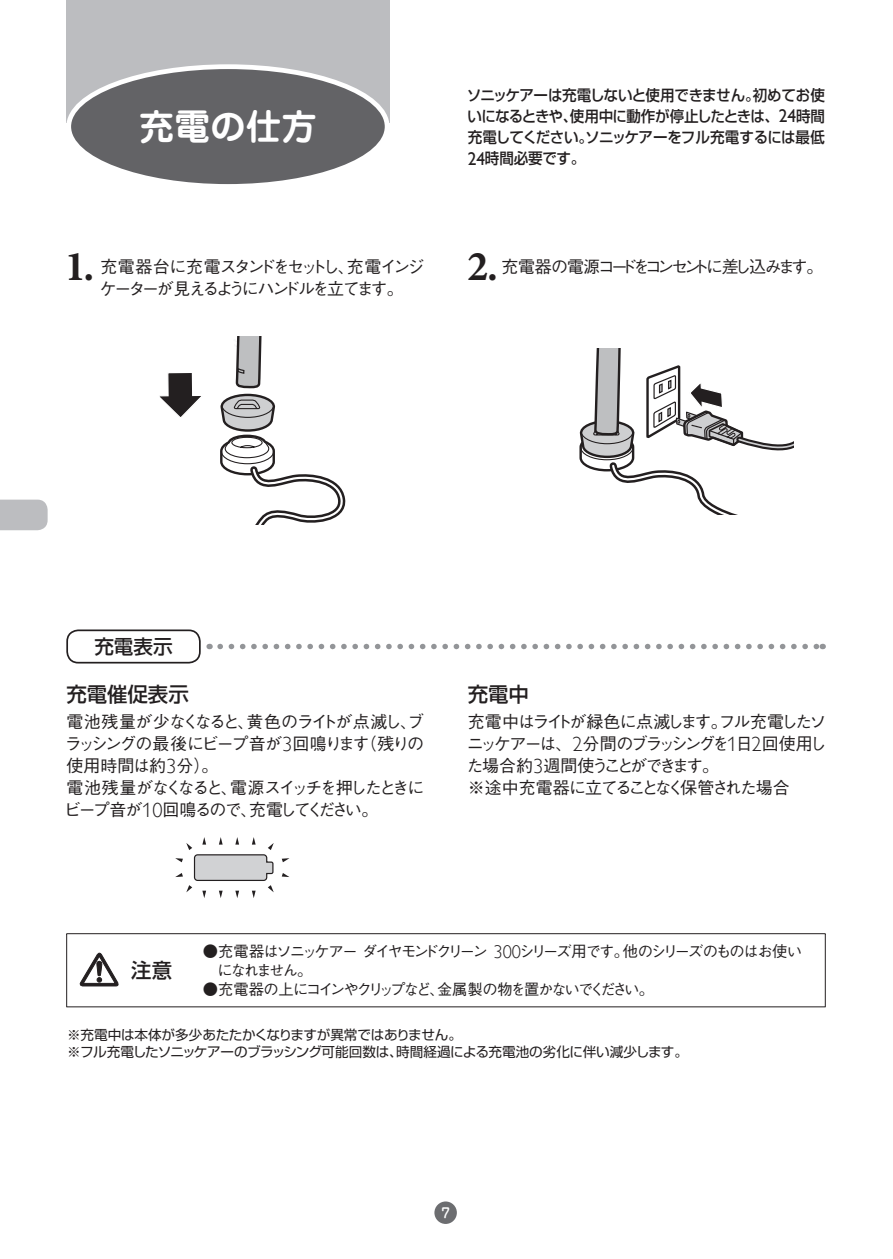
<style>
.page{position:relative;width:893px;height:1259px;background:#fff}
.page>*{position:absolute;margin:0;border:0;box-sizing:border-box;transform-origin:0 0}
.t1{font:700 42.6px "Minion Pro";color:#231f20}
.t2{font:35.7px "Jun 501 Pro Bold 90 pv RKSJ H";color:#fff}
.t3{font:20.4px "Shin Go Pro Medium 90 pv RKSJ H";color:#231f20}
.t4{font:19.5px "Shin Go Pro Medium 90 pv RKSJ H";color:#231f20}
.t5{font:17.1px/22.2px "Gothic BBB Pro Medium 90 pv RKSJ H";letter-spacing:-.115em;color:#231f20}
.t6{font:17.1px/22.2px "Gothic BBB Pro Medium 90 pv RKSJ H";letter-spacing:-.14em;color:#231f20}
.t7{font:17.1px/22.2px "Gothic BBB Pro Medium 90 pv RKSJ H";letter-spacing:-.16em;color:#231f20}
.t8{font:17.1px "Gothic BBB Pro Medium 90 pv RKSJ H";letter-spacing:-.2em;color:#231f20}
.t9{font:15.3px/21.3px "Shin Go Pro Medium 90 pv RKSJ H";letter-spacing:-.025em;color:#231f20;text-align:justify;scale:.95 1}
.t10{font:15.3px/18.6px "Gothic BBB Pro Medium 90 pv RKSJ H";letter-spacing:-.135em;color:#231f20}
.t11{font:13.5px/17.1px "Shin Go Pro Regular 90 pv RKSJ H";letter-spacing:-.025em;color:#231f20}
.t12{font:13.5px "Jun 34 Pro Medium 90 pv RKSJ H";color:#fff}
.s1{font-family:"Gill Sans Alt One WGL";font-size:18.3px}
.s2{font-family:"Gill Sans Alt One WGL Light";font-size:20.4px}
.s3{font-family:"Gill Sans Alt One WGL Light";font-size:18.3px}
</style>
<div class="page">
<div style="left:434px;top:1201px;width:23px;height:23px;background:#6c6d70;border-radius:50%"></div>
<svg style="left:0;top:499px;width:48px;height:31px"></svg>
<div style="left:66px;top:0;width:323px;height:122px;background:#bcbdc0"></div>
<div style="left:69px;top:67px;width:318px;height:119px;background:#636366;border-radius:50%"></div>
<div style="left:66px;top:64px;width:323px;height:125px;border:5px solid #fff;border-radius:50%"></div>
<hr style="left:66px;top:933px;width:65px;height:1px;background:#231f20">
<hr style="left:66px;top:934px;width:1px;height:72px;background:#231f20">
<hr style="left:131px;top:933px;width:695px;height:1px;background:#231f20">
<hr style="left:825px;top:934px;width:1px;height:72px;background:#231f20">
<hr style="left:66px;top:1006px;width:137px;height:1px;background:#231f20">
<hr style="left:203px;top:1006px;width:623px;height:1px;background:#231f20">
<svg style="left:79px;top:952px;width:40px;height:34px"></svg>
<svg style="left:159px;top:337px;width:186px;height:187px"></svg>
<svg style="left:579px;top:349px;width:215px;height:165px"></svg>
<svg style="left:282px;top:873px;width:7px;height:4px"></svg>
<svg style="left:282px;top:858px;width:7px;height:4px"></svg>
<svg style="left:175px;top:837px;width:99px;height:61px"></svg>
<div style="left:66px;top:629px;width:135px;height:34px;border:2px solid #231f20;border-radius:11px"></div>
<svg style="left:220px;top:644px;width:603px;height:5px"></svg>
<h2 class="t2" style="left:139px;top:113px;width:180px">充電の仕方</h2>
<p class="t9" style="left:467px;top:86px;width:379px">ソニッケアーは充電しないと使用できません。初めてお使いになるときや、使用中に動作が停止したときは、<span class="s1">24</span>時間充電してください。ソニッケアーをフル充電するには最低<span class="s1">24</span>時間必要です。</p>
<h1 class="t1" style="left:65px;top:240px;width:31px">1.</h1>
<p class="t7" style="left:99px;top:257px;width:326px">充電器台に充電スタンドをセットし、充電インジケーターが見えるようにハンドルを立てます。</p>
<h1 class="t1" style="left:467px;top:240px;width:32px">2.</h1>
<p class="t8" style="left:502px;top:260px;width:323px">充電器の電源コードをコンセントに差し込みます。</p>
<p class="t4" style="left:94px;top:639px;width:80px">充電表示</p>
<p class="t3" style="left:66px;top:686px;width:124px">充電催促表示</p>
<p class="t5" style="left:64px;top:712px;width:362px">電池残量が少なくなると、黄色のライトが点滅し、ブラッシングの最後にビープ音が<span class="s2">3</span>回鳴ります（残りの使用時間は約<span class="s2">3</span>分）。<br>電池残量がなくなると、電源スイッチを押したときにビープ音が<span class="s2">10</span>回鳴るので、充電してください。</p>
<p class="t3" style="left:468px;top:686px;width:63px">充電中</p>
<p class="t6" style="left:466px;top:712px;width:361px">充電中はライトが緑色に点滅します。フル充電したソニッケアーは、<span class="s2">2</span>分間のブラッシングを<span class="s2">1</span>日<span class="s2">2</span>回使用した場合約<span class="s2">3</span>週間使うことができます。<br>※途中充電器に立てることなく保管された場合</p>
<p class="t10" style="left:217px;top:944px;width:586px;text-indent:-15px">●充電器はソニッケアーダイヤモンドクリーン <span class="s3">300</span>シリーズ用です。他のシリーズのものはお使いになれません。</p>
<p class="t10" style="left:203px;top:982px;width:453px">●充電器の上にコインやクリップなど、金属製の物を置かないでください。</p>
<p class="t11" style="left:67px;top:1027px;width:622px">※充電中は本体が多少あたたかくなりますが異常ではありません。<br>※フル充電したソニッケアーのブラッシング可能回数は、時間経過による充電池の劣化に伴い減少します。</p>
<p class="t3" style="left:131px;top:962px;width:42px">注意</p>
<p class="t12" style="left:441px;top:1208px;width:10px">7</p>
</div>
